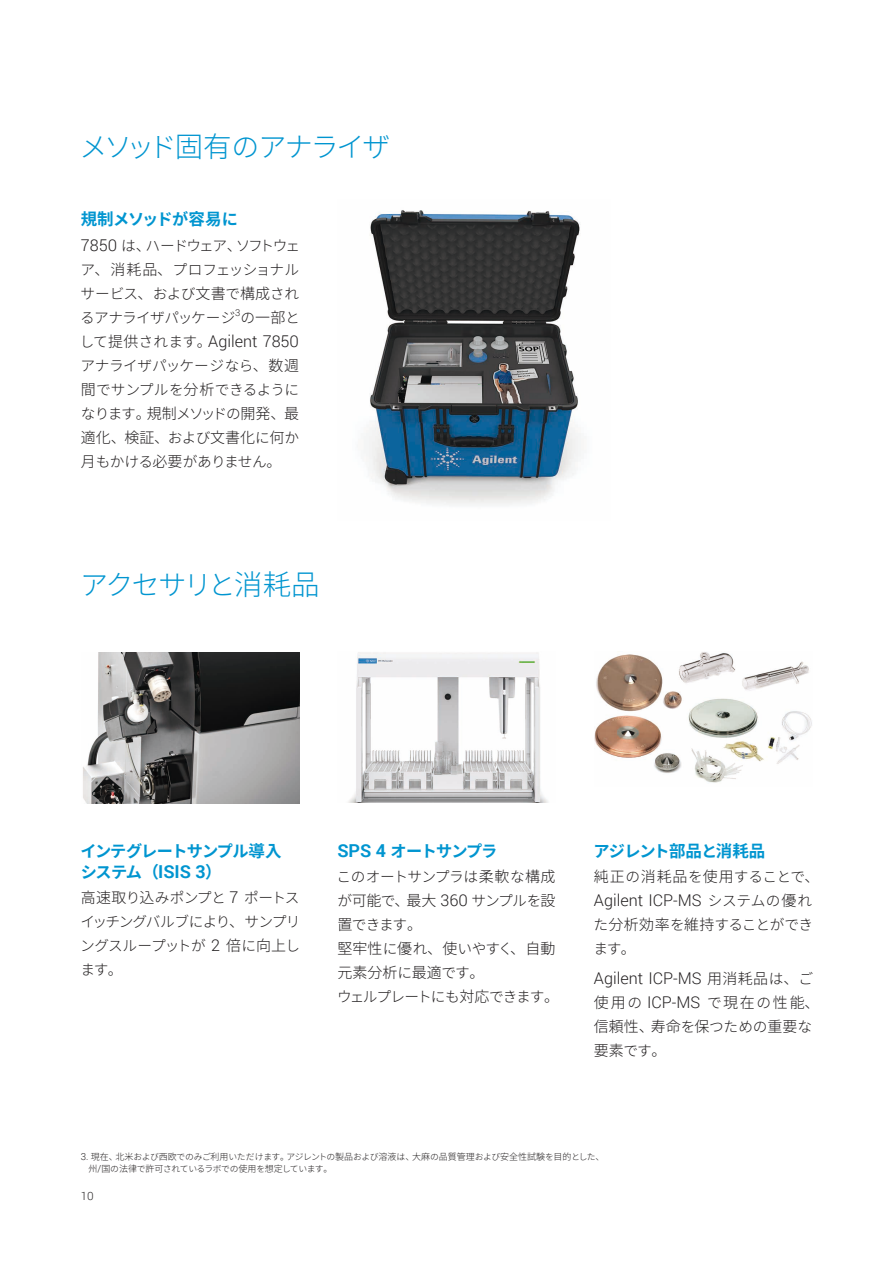
<style>
.page{position:relative;width:893px;height:1263px;background:#fff}
.page>*{position:absolute;margin:0;border:0;box-sizing:border-box;transform-origin:0 0}
.t1{font:300 27.9px "Noto Sans CJ Kjp";letter-spacing:-.08em;color:#0095d0}
.t2{font:700 17.85px "Roboto";color:#0095d0}
.t3{font:300 16.2px "Roboto";color:#221f20}
.t4{font:700 16.2px "Noto Sans CJ Kjp";letter-spacing:-.06em;color:#0095d0}
.t5{font:300 15px/24px "Noto Sans CJ Kjp";color:#221f20}
.t6{font:300 14.7px/24px "Noto Sans CJ Kjp";letter-spacing:-.05em;color:#221f20;text-align:justify}
.t7{font:300 14.7px "Noto Sans CJ Kjp";letter-spacing:-.07em;color:#221f20}
.t8{font:300 11.4px "Roboto";color:#221f20}
.t9{font:300 9.45px "Roboto";color:#221f20}
.t10{font:300 8.85px/12px "Noto Sans CJ Kjp";letter-spacing:-.05em;color:#221f20}
.s1{font-size:28.5px}
.s2{font-size:16.5px}
.s3{font-family:"Roboto";font-size:16.2px}
.s4{font-size:15px}
.s5{font-family:"Noto Sans CJ Kjp";font-size:14.7px}
.s6{font-family:"Noto Sans CJ Kjp";font-size:15px}
.s7{font-size:14.7px}
.s8{font-family:"Noto Sans CJ Kjp";font-size:16.2px}
.s9{font-family:"Noto Sans CJ Kjp";font-size:16.5px}
.s10{font-family:"Roboto";font-size:17.85px}
.s11{font-family:"Roboto";font-size:9.75px}
.s12{font-size:9px}
</style>
<div class="page">
<img style="left:83px;top:652px;width:216px;height:152px">
<img style="left:348px;top:652px;width:200px;height:151px">
<img style="left:594px;top:652px;width:218px;height:131px">
<img style="left:364px;top:210px;width:217px;height:295px">
<h1 class="t1" style="left:79px;top:131px;width:312px">メソッド<span class="s1">固有</span>のアナライザ</h1>
<p class="t4" style="left:81px;top:210px;width:159px"><span class="s2">規制</span>メソッドが<span class="s2">容易</span>に</p>
<p class="t6" style="left:80px;top:234px;width:221px"><span class="s3">7850</span> は<span class="s4">、</span>ハードウェア<span class="s4">、</span>ソフトウェア<span class="s4">、消耗品、</span>プロフェッショナルサービス<span class="s4">、</span>および<span class="s4">文書</span>で<span class="s4">構成</span>されるアナライザパッケージの<span class="s4">一部</span>と</p>
<p class="t9" style="left:235px;top:306px;width:7px">3</p>
<p class="t3" style="left:80px;top:330px;width:221px"><span class="s5">して</span><span class="s6">提供</span><span class="s5">されます</span><span class="s6">。</span>Agilent 7850</p>
<p class="t6" style="left:80px;top:354px;width:220px">アナライザパッケージなら<span class="s4">、数週間</span>でサンプルを<span class="s4">分析</span>できるようになります<span class="s4">。規制</span>メソッドの<span class="s4">開発、最</span></p>
<p class="t5" style="left:81px;top:426px;width:220px">適化、検証、<span class="s7">および</span>文書化<span class="s7">に</span>何<span class="s7">か</span></p>
<p class="t6" style="left:81px;top:450px;width:202px"><span class="s4">月</span>もかける<span class="s4">必要</span>がありません<span class="s4">。</span></p>
<h1 class="t1" style="left:80px;top:569px;width:241px">アクセサリと<span class="s1">消耗品</span></h1>
<p class="t4" style="left:80px;top:841px;width:203px">インテグレートサンプル<span class="s2">導入</span></p>
<p class="t2" style="left:81px;top:859px;width:142px"><span class="s8">システム</span><span class="s9">（</span>ISIS 3<span class="s9">）</span></p>
<p class="t6" style="left:80px;top:886px;width:222px"><span class="s4">高速取</span>り<span class="s4">込</span>みポンプと <span class="s3">7</span> ポートスイッチングバルブにより<span class="s4">、</span>サンプリングスループットが <span class="s3">2</span> <span class="s4">倍</span>に<span class="s4">向上</span>します<span class="s4">。</span></p>
<p class="t4" style="left:337px;top:841px;width:161px"><span class="s10">SPS 4</span> オートサンプラ</p>
<p class="t6" style="left:336px;top:865px;width:221px">このオートサンプラは<span class="s4">柔軟</span>な<span class="s4">構成</span>が<span class="s4">可能</span>で<span class="s4">、最大</span> <span class="s3">360</span> サンプルを<span class="s4">設置</span>できます<span class="s4">。</span></p>
<p class="t5" style="left:337px;top:937px;width:220px">堅牢性<span class="s7">に</span>優<span class="s7">れ</span>、使<span class="s7">いやすく</span>、自動元素分析<span class="s7">に</span>最適<span class="s7">です</span>。</p>
<p class="t7" style="left:337px;top:988px;width:224px">ウェルプレートにも<span class="s4">対応</span>できます<span class="s4">。</span></p>
<p class="t4" style="left:593px;top:841px;width:173px">アジレント<span class="s2">部品</span>と<span class="s2">消耗品</span></p>
<p class="t5" style="left:594px;top:865px;width:227px">純正<span class="s7">の</span>消耗品<span class="s7">を</span>使用<span class="s7">することで</span>、</p>
<p class="t3" style="left:594px;top:889px;width:220px">Agilent ICP-MS <span class="s5">システムの</span><span class="s6">優</span><span class="s5">れ</span></p>
<p class="t6" style="left:594px;top:913px;width:221px">た<span class="s4">分析効率</span>を<span class="s4">維持</span>することができます<span class="s4">。</span></p>
<p class="t3" style="left:594px;top:967px;width:221px">Agilent ICP-MS <span class="s6">用消耗品</span><span class="s5">は</span><span class="s6">、</span><span class="s5">ご</span></p>
<p class="t5" style="left:594px;top:991px;width:227px">使用<span class="s7">の</span> <span class="s3">ICP-MS</span> <span class="s7">で</span>現在<span class="s7">の</span>性能、信頼性、寿命<span class="s7">を</span>保<span class="s7">つための</span>重要<span class="s7">な</span>要素<span class="s7">です</span>。</p>
<p class="t10" style="left:88px;top:1150px;width:518px;text-indent:-8px"><span class="s11">3.</span> <span class="s12">現在、北米</span>および<span class="s12">西欧</span>でのみご<span class="s12">利用</span>いただけます<span class="s12">。</span>アジレントの<span class="s12">製品</span>および<span class="s12">溶液</span>は<span class="s12">、大麻</span>の<span class="s12">品質管理</span>および<span class="s12">安全性試験</span>を<span class="s12">目的</span>とした<span class="s12">、州</span><span class="s11">/</span><span class="s12">国</span>の<span class="s12">法律</span>で<span class="s12">許可</span>されているラボでの<span class="s12">使用</span>を<span class="s12">想定</span>しています<span class="s12">。</span></p>
<p class="t8" style="left:81px;top:1188px;width:14px">10</p>
</div>
